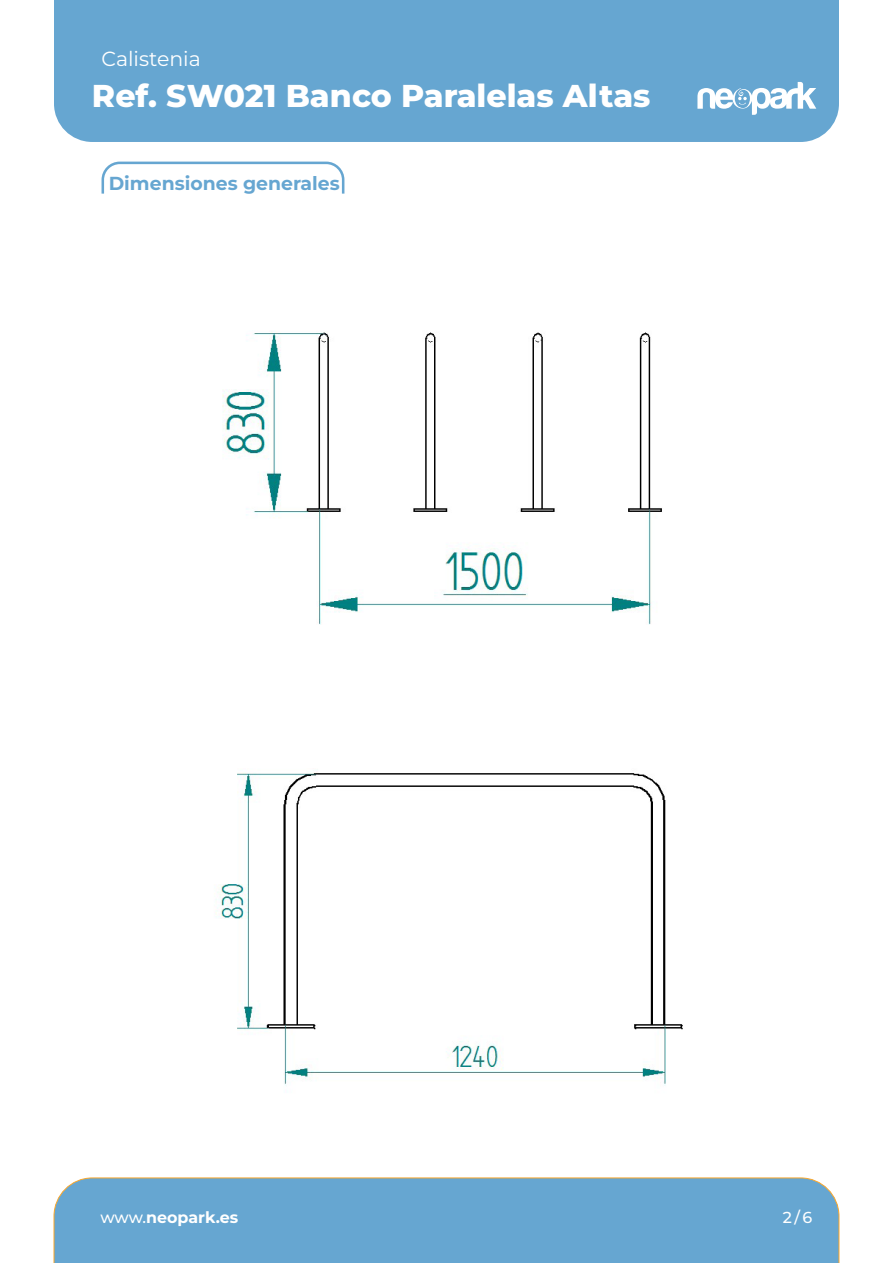
<style>
.page{position:relative;width:893px;height:1263px;background:#fff}
.page>*{position:absolute;margin:0;border:0;box-sizing:border-box;transform-origin:0 0}
.t1{font:800 31.65px "Montserrat";color:#fff}
.t2{font:20.4px "Montserrat";color:#fff}
.t3{font:700 18.9px "Montserrat";color:#66a6d1}
.t4{font:700 15.9px "Montserrat";color:#fff}
.t5{font:500 15.9px "Montserrat";color:#fff}
.s1{font-weight:500}
</style>
<div class="page">
<div style="left:54px;top:1178px;width:785px;height:85px;background:#66a6d1"></div>
<div style="left:54px;top:0;width:785px;height:142px;background:#66a6d1"></div>
<svg style="left:697px;top:82px;width:119px;height:33px"></svg>
<svg style="left:101px;top:161px;width:244px;height:33px"></svg>
<img style="left:222px;top:331px;width:440px;height:294px">
<img style="left:216px;top:772px;width:467px;height:314px">
<p class="t2" style="left:102px;top:46px;width:101px">Calistenia</p>
<p class="t1" style="left:92px;top:75px;width:560px">Ref. SW021 Banco Paralelas Altas</p>
<p class="t3" style="left:109px;top:171px;width:232px">Dimensiones generales</p>
<p class="t4" style="left:100px;top:1206px;width:139px"><span class="s1">www.</span>neopark.es</p>
<p class="t5" style="left:783px;top:1206px;width:31px">2/6</p>
</div>
